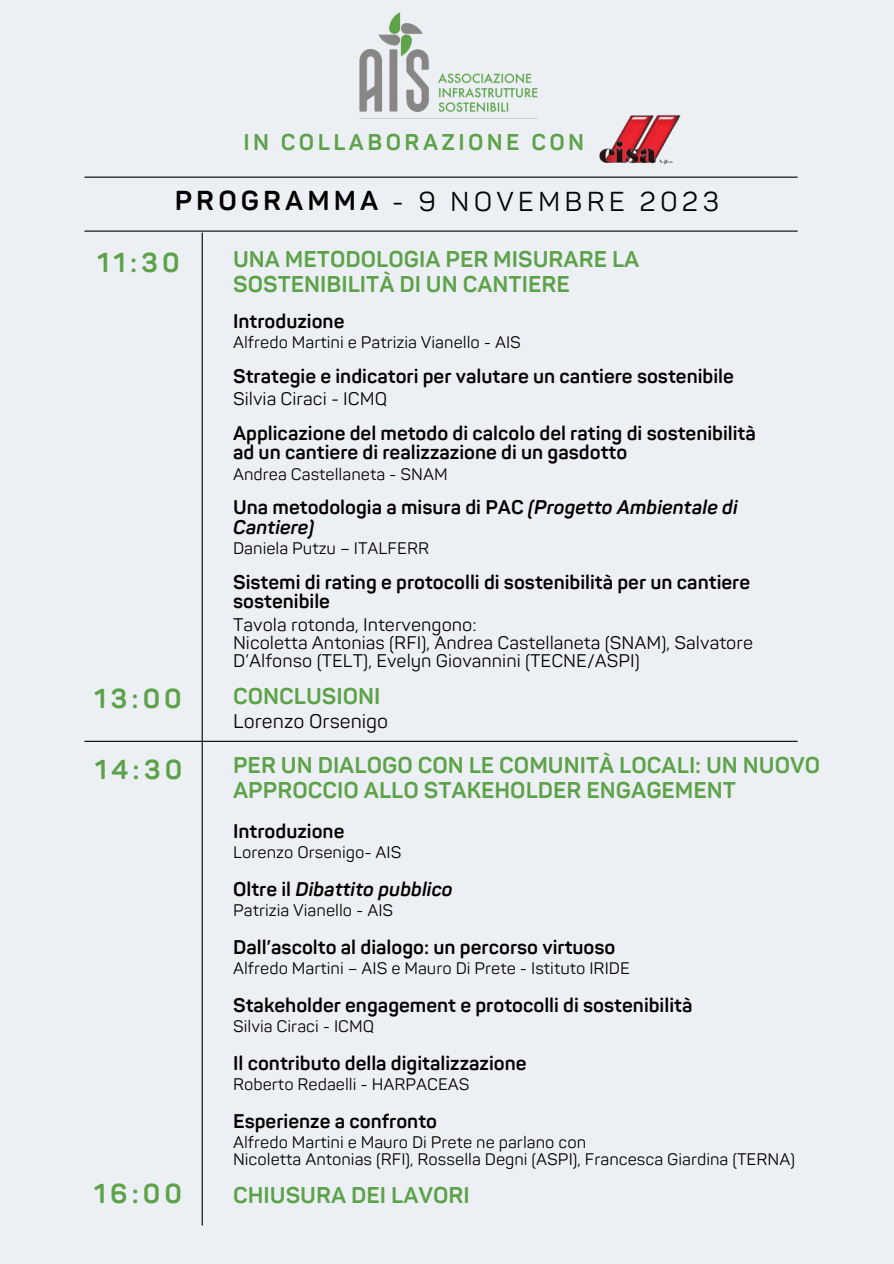
<style>
.page{position:relative;width:894px;height:1264px;background:#fff}
.page>*{position:absolute;margin:0;border:0;box-sizing:border-box;transform-origin:0 0}
.t1{font:700 27px "Panton";letter-spacing:.15em;color:#5ca248}
.t2{font:27px "Panton";letter-spacing:.15em;color:#000}
.t3{font:700 27px "Panton";letter-spacing:.15em;color:#000}
.t4{font:700 22.5px/24.8px "Panton";color:#5ca248}
.t5{font:700 22.5px "Panton";letter-spacing:.15em;color:#5ca248}
.t6{font:700 19.5px/19.2px "Panton";color:#020000}
.t7{font:italic 700 19.5px/19.2px "Panton";color:#020000}
.t8{font:19.5px "Panton";color:#020000}
.t9{font:18px/18px "Panton";color:#020000}
.t10{font:16.5px "Panton";color:#020000}
.s1{font-style:normal}
</style>
<div class="page">
<div style="left:0;top:0;width:893px;height:1263px;background:#eceff3"></div>
<hr style="left:84px;top:177px;width:713px;height:1px;background:#000">
<hr style="left:84px;top:230px;width:713px;height:2px;background:#000">
<hr style="left:84px;top:740px;width:713px;height:2px;background:#000">
<hr style="left:201px;top:232px;width:2px;height:993px;background:#000">
<img style="left:596px;top:114px;width:85px;height:64px">
<img style="left:359px;top:12px;width:179px;height:107px">
<p class="t5" style="left:243px;top:129px;width:342px">IN COLLABORAZIONE CON</p>
<p class="t3" style="left:175px;top:185px;width:205px">PROGRAMMA</p>
<p class="t2" style="left:391px;top:186px;width:329px">- 9 NOVEMBRE 2023</p>
<p class="t4" style="left:233px;top:247px;width:407px">UNA METODOLOGIA PER MISURARE LA<br>SOSTENIBILITÀ DI UN CANTIERE</p>
<p class="t1" style="left:97px;top:247px;width:84px">11:30</p>
<p class="t6" style="left:233px;top:313px;width:113px">Introduzione</p>
<p class="t10" style="left:233px;top:332px;width:289px">Alfredo Martini e Patrizia Vianello - AIS</p>
<p class="t6" style="left:233px;top:367px;width:502px">Strategie e indicatori per valutare un cantiere sostenibile</p>
<p class="t9" style="left:233px;top:391px;width:156px">Silvia Ciraci - ICMQ</p>
<p class="t6" style="left:233px;top:424px;width:524px">Applicazione del metodo di calcolo del rating di sostenibilità ad un cantiere di realizzazione di un gasdotto</p>
<p class="t10" style="left:233px;top:464px;width:216px">Andrea Castellaneta - SNAM</p>
<p class="t7" style="left:233px;top:499px;width:506px"><span class="s1">Una metodologia a misura di PAC</span> (Progetto Ambientale di<br>Cantiere)</p>
<p class="t10" style="left:233px;top:538px;width:197px">Daniela Putzu – ITALFERR</p>
<p class="t6" style="left:233px;top:573px;width:518px">Sistemi di rating e protocolli di sostenibilità per un cantiere sostenibile</p>
<p class="t9" style="left:233px;top:616px;width:245px">Tavola rotonda, Intervengono:</p>
<p class="t9" style="left:233px;top:634px;width:521px">Nicoletta Antonias (RFI), Andrea Castellaneta (SNAM), Salvatore<br>D’Alfonso (TELT), Evelyn Giovannini (TECNE/ASPI)</p>
<p class="t1" style="left:94px;top:682px;width:89px">13:00</p>
<p class="t4" style="left:233px;top:684px;width:149px">CONCLUSIONI</p>
<p class="t8" style="left:233px;top:709px;width:157px">Lorenzo Orsenigo</p>
<p class="t1" style="left:95px;top:753px;width:89px">14:30</p>
<p class="t4" style="left:233px;top:753px;width:588px">PER UN DIALOGO CON LE COMUNITÀ LOCALI: UN NUOVO<br>APPROCCIO ALLO STAKEHOLDER ENGAGEMENT</p>
<p class="t6" style="left:233px;top:822px;width:113px">Introduzione</p>
<p class="t10" style="left:233px;top:842px;width:170px">Lorenzo Orsenigo- AIS</p>
<p class="t7" style="left:233px;top:880px;width:221px"><span class="s1">Oltre il</span> Dibattito pubblico</p>
<p class="t10" style="left:233px;top:900px;width:162px">Patrizia Vianello - AIS</p>
<p class="t6" style="left:233px;top:938px;width:384px">Dall’ascolto al dialogo: un percorso virtuoso</p>
<p class="t10" style="left:233px;top:958px;width:398px">Alfredo Martini – AIS e Mauro Di Prete - Istituto IRIDE</p>
<p class="t6" style="left:233px;top:996px;width:460px">Stakeholder engagement e protocolli di sostenibilità</p>
<p class="t10" style="left:233px;top:1016px;width:143px">Silvia Ciraci - ICMQ</p>
<p class="t6" style="left:233px;top:1054px;width:295px">Il contributo della digitalizzazione</p>
<p class="t10" style="left:233px;top:1074px;width:238px">Roberto Redaelli - HARPACEAS</p>
<p class="t6" style="left:233px;top:1112px;width:205px">Esperienze a confronto</p>
<p class="t10" style="left:233px;top:1132px;width:354px">Alfredo Martini e Mauro Di Prete ne parlano con</p>
<p class="t10" style="left:233px;top:1149px;width:563px">Nicoletta Antonias (RFI), Rossella Degni (ASPI), Francesca Giardina (TERNA)</p>
<p class="t1" style="left:94px;top:1177px;width:90px">16:00</p>
<p class="t4" style="left:233px;top:1183px;width:238px">CHIUSURA DEI LAVORI</p>
</div>
